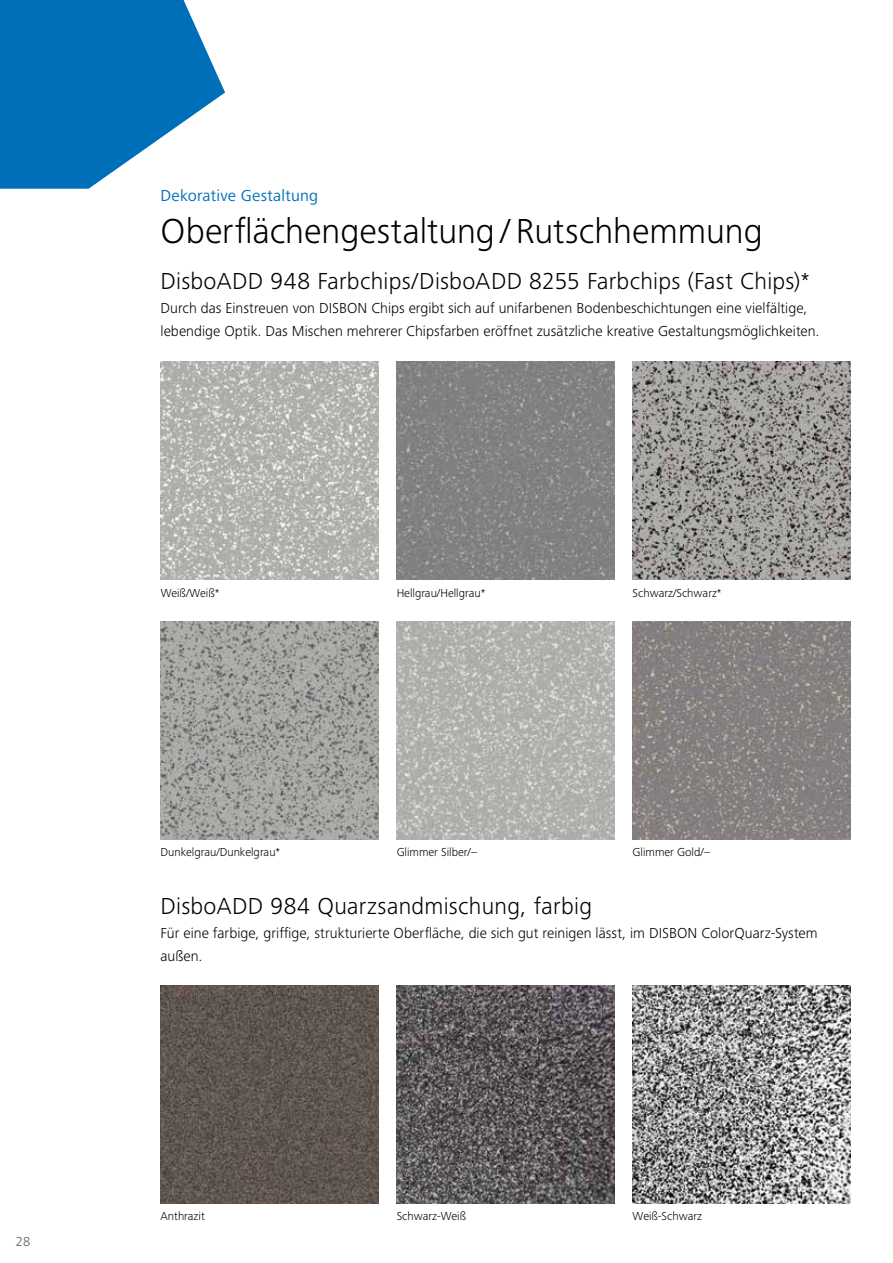
<style>
.page{position:relative;width:893px;height:1263px;background:#fff}
.page>*{position:absolute;margin:0;border:0;box-sizing:border-box;transform-origin:0 0}
.t1{font:300 36px "Frutiger Next LTW1 G";color:#000}
.t2{font:300 24px "Frutiger Next LTW1 G";letter-spacing:.01em;color:#000}
.t3{font:16.5px "Frutiger Next LTW1 G";letter-spacing:.015em;color:#006fb9}
.t4{font:300 15px/23.4px "Frutiger Next LTW1 G";letter-spacing:.005em;color:#000}
.t5{font:300 13.5px "Frutiger Next LTW1 G";color:#565656}
.t6{font:300 12px "Frutiger Next LTW1 G";color:#000}
</style>
<div class="page">
<img style="left:633px;top:621px;width:217px;height:218px">
<img style="left:161px;top:621px;width:217px;height:218px">
<img style="left:397px;top:621px;width:218px;height:218px">
<img style="left:161px;top:362px;width:218px;height:217px">
<img style="left:397px;top:362px;width:218px;height:217px">
<img style="left:633px;top:362px;width:217px;height:218px">
<img style="left:633px;top:985px;width:217px;height:218px">
<img style="left:161px;top:985px;width:217px;height:218px">
<img style="left:397px;top:985px;width:218px;height:218px">
<svg style="left:0;top:0;width:225px;height:189px"></svg>
<p class="t5" style="left:16px;top:1234px;width:16px">28</p>
<p class="t3" style="left:161px;top:186px;width:159px">Dekorative Gestaltung</p>
<h1 class="t1" style="left:161px;top:211px;width:604px">Oberflächengestaltung / Rutschhemmung</h1>
<h2 class="t2" style="left:161px;top:268px;width:651px">DisboADD 948 Farbchips/DisboADD 8255 Farbchips (Fast Chips)*</h2>
<p class="t4" style="left:161px;top:296px;width:661px">Durch das Einstreuen von DISBON Chips ergibt sich auf unifarbenen Bodenbeschichtungen eine vielfältige, lebendige Optik. Das Mischen mehrerer Chipsfarben eröffnet zusätzliche kreative Gestaltungsmöglichkeiten.</p>
<p class="t6" style="left:161px;top:586px;width:60px">Weiß/Weiß*</p>
<p class="t6" style="left:397px;top:586px;width:90px">Hellgrau/Hellgrau*</p>
<p class="t6" style="left:633px;top:586px;width:91px">Schwarz/Schwarz*</p>
<p class="t6" style="left:397px;top:845px;width:82px">Glimmer Silber/–</p>
<p class="t6" style="left:633px;top:845px;width:79px">Glimmer Gold/–</p>
<p class="t6" style="left:161px;top:845px;width:121px">Dunkelgrau/Dunkelgrau*</p>
<h2 class="t2" style="left:161px;top:892px;width:433px">DisboADD 984 Quarzsandmischung, farbig</h2>
<p class="t4" style="left:161px;top:921px;width:659px">Für eine farbige, griffige, strukturierte Oberfläche, die sich gut reinigen lässt, im DISBON ColorQuarz-System außen.</p>
<p class="t6" style="left:161px;top:1209px;width:46px">Anthrazit</p>
<p class="t6" style="left:397px;top:1209px;width:71px">Schwarz-Weiß</p>
<p class="t6" style="left:633px;top:1209px;width:71px">Weiß-Schwarz</p>
</div>
